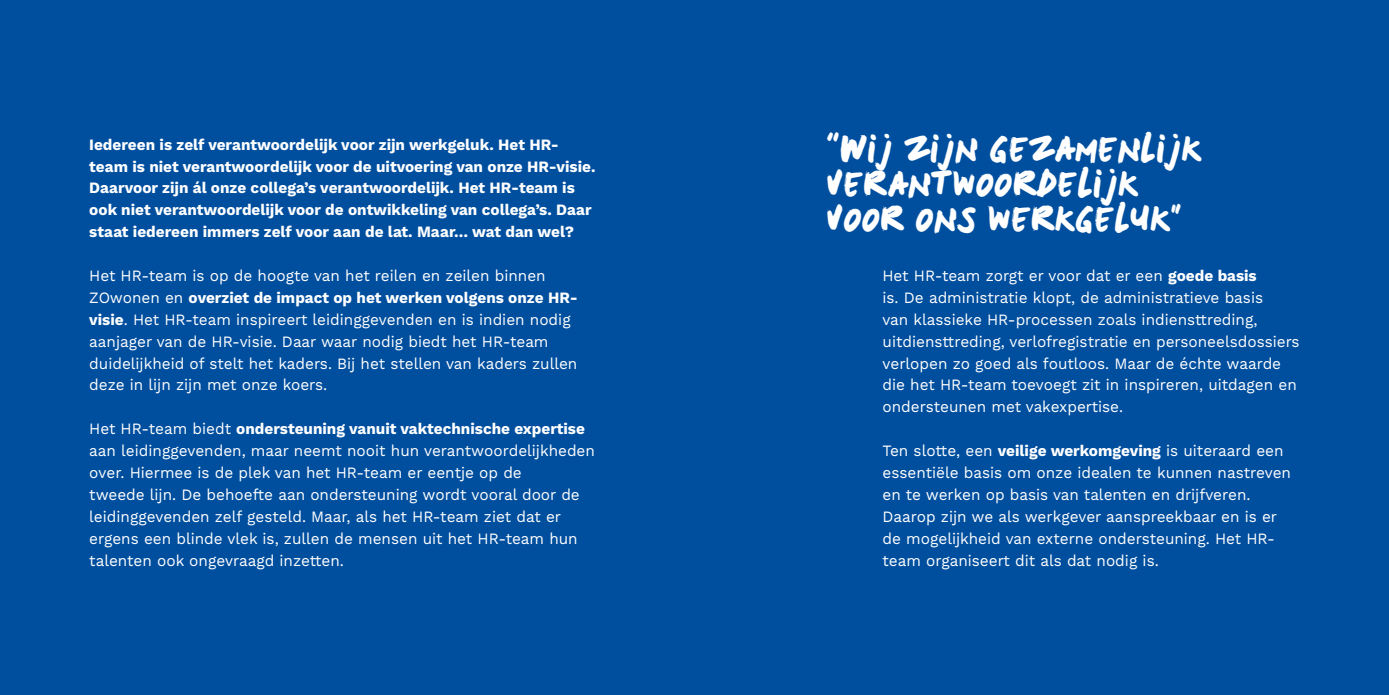
<style>
.page{position:relative;width:1389px;height:695px;background:#fff}
.page>*{position:absolute;margin:0;border:0;box-sizing:border-box;transform-origin:0 0}
.t1{font:36.23px/34.5px "ZO wonen";letter-spacing:.02em;color:#fff}
.t2{font:15.75px/21.9px "Work Sans";color:#fff}
.t3{font:700 15.75px/21.9px "Work Sans";color:#fff}
.s1{font-weight:700}
</style>
<div class="page">
<div style="left:0;top:0;width:1389px;height:694px;background:#004f9f"></div>
<p class="t3" style="left:89px;top:134px;width:508px">Iedereen is zelf verantwoordelijk voor zijn werkgeluk. Het HR&shy;team is niet verantwoordelijk voor de uitvoering van onze HR-visie.<br>Daarvoor zijn ál onze collega’s verantwoordelijk. Het HR-team is ook niet verantwoordelijk voor de ontwikkeling van collega’s. Daar staat iedereen immers zelf voor aan de lat. Maar… wat dan wel?</p>
<p class="t2" style="left:89px;top:265px;width:490px">Het HR-team is op de hoogte van het reilen en zeilen binnen ZOwonen en <span class="s1">overziet de impact op het werken volgens onze HR&shy;visie</span>. Het HR-team inspireert leidinggevenden en is indien nodig aanjager van de HR-visie. Daar waar nodig biedt het HR-team duidelijkheid of stelt het kaders. Bij het stellen van kaders zullen deze in lijn zijn met onze koers.</p>
<p class="t2" style="left:89px;top:418px;width:507px">Het HR-team biedt <span class="s1">ondersteuning vanuit vaktechnische expertise </span>aan leidinggevenden, maar neemt nooit hun verantwoordelijkheden over. Hiermee is de plek van het HR-team er eentje op de<br>tweede lijn. De behoefte aan ondersteuning wordt vooral door de leidinggevenden zelf gesteld. Maar, als het HR-team ziet dat er ergens een blinde vlek is, zullen de mensen uit het HR-team hun talenten ook ongevraagd inzetten.</p>
<h1 class="t1" style="left:827px;top:133px;width:376px">“Wij zijn gezamenlijk verantwoordelijk voor ons werkgeluk”</h1>
<p class="t2" style="left:883px;top:265px;width:419px">Het HR-team zorgt er voor dat er een <span class="s1">goede basis<br></span>is. De administratie klopt, de administratieve basis<br>van klassieke HR-processen zoals indiensttreding, uitdiensttreding, verlofregistratie en personeelsdossiers verlopen zo goed als foutloos. Maar de échte waarde die het HR-team toevoegt zit in inspireren, uitdagen en ondersteunen met vakexpertise.</p>
<p class="t2" style="left:883px;top:440px;width:410px">Ten slotte, een <span class="s1">veilige werkomgeving</span> is uiteraard een essentiële basis om onze idealen te kunnen nastreven en te werken op basis van talenten en drijfveren.<br>Daarop zijn we als werkgever aanspreekbaar en is er de mogelijkheid van externe ondersteuning. Het HR&shy;team organiseert dit als dat nodig is.</p>
</div>
